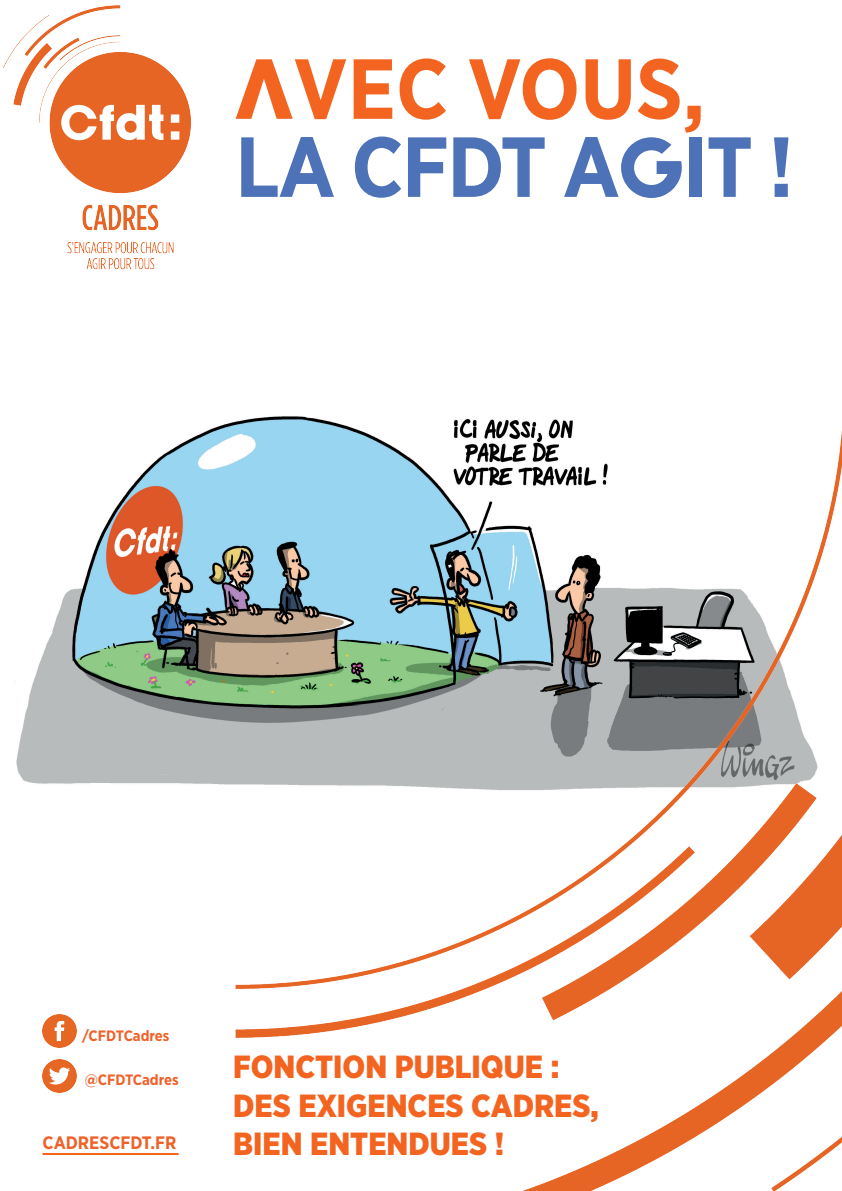
<style>
.page{position:relative;width:842px;height:1191px;background:#fff}
.page>*{position:absolute;margin:0;border:0;box-sizing:border-box;transform-origin:0 0}
.t1{font:700 85px/78px "Gotham Narrow";letter-spacing:-.02em;color:#4e72b8}
.t2{font:900 32px/38.4px "Gotham Narrow";color:#f36421}
.t3{font:700 18px "Gotham Narrow";color:#ee612a}
.t4{font:700 15px "Gotham Narrow";color:#ee612a}
.s1{font-family:"CFDT";font-weight:900;font-stretch:condensed;color:#f36421}
.s2{color:#f36421}
.s3{font-family:"CFDT";font-weight:900;font-stretch:condensed}
</style>
<div class="page">
<img style="left:16px;top:438px;width:175px;height:346px">
<img style="left:43px;top:1059px;width:34px;height:33px">
<img style="left:43px;top:1015px;width:34px;height:32px">
<hr style="left:43px;top:1153px;width:136px;height:2px;background:#f36421">
<img style="left:191px;top:416px;width:651px;height:775px">
<img style="left:3px;top:5px;width:188px;height:265px">
<h1 class="t1" style="left:235px;top:49px;width:560px"><span class="s1">A</span><span class="s2">VEC VOUS,<br></span>LA CFDT A<span class="s3">G</span>IT !</h1>
<p class="t4" style="left:82px;top:1025px;width:89px">/CFDTCadres</p>
<p class="t4" style="left:85px;top:1069px;width:95px">@CFDTCadres</p>
<p class="t3" style="left:43px;top:1131px;width:135px">CADRESCFDT.FR</p>
<p class="t2" style="left:233px;top:1047px;width:367px">FONCTION PUBLIQUE :<br>DES EXIGENCES CADRES,<br>BIEN ENTENDUES !</p>
</div>
